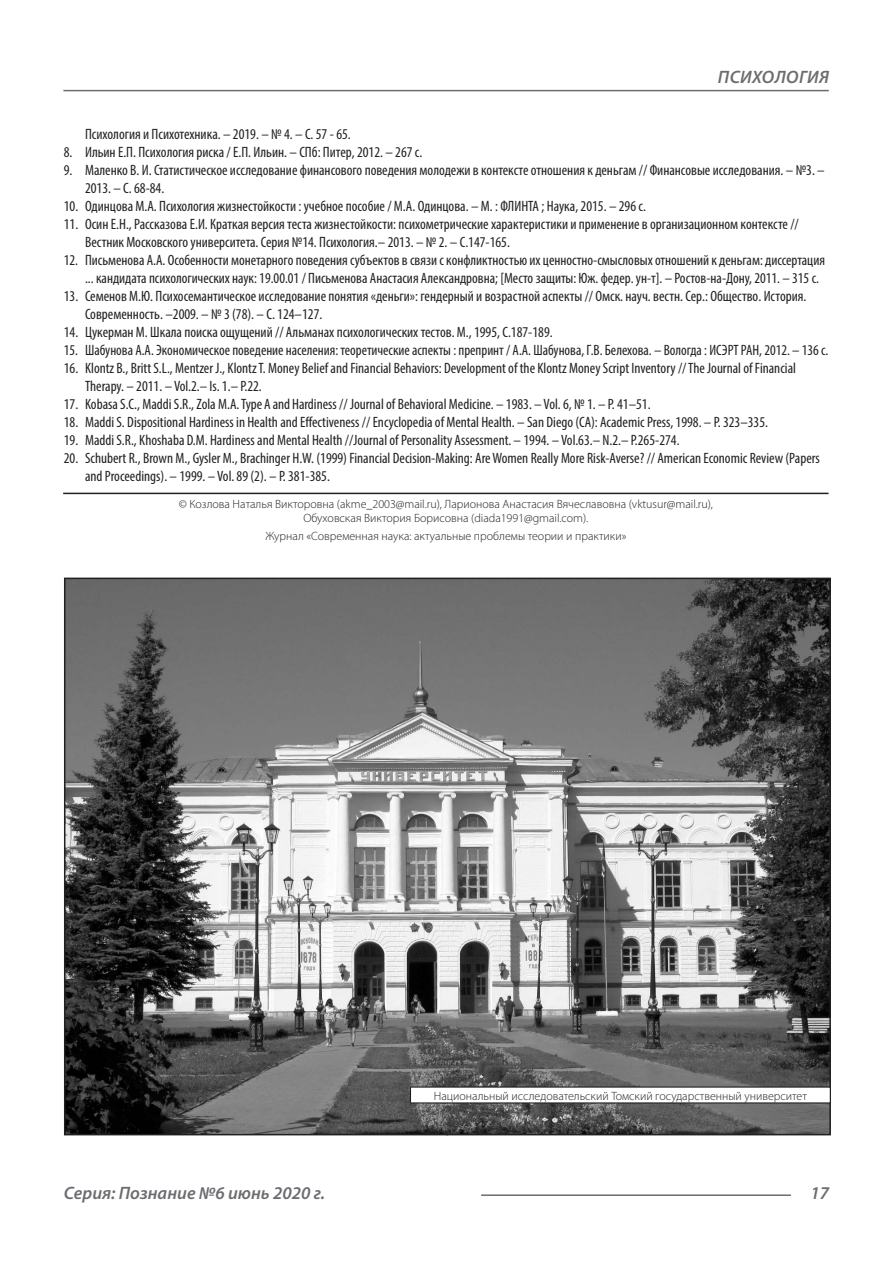
<style>
.page{position:relative;width:893px;height:1263px;background:#fff}
.page>*{position:absolute;margin:0;border:0;box-sizing:border-box;transform-origin:0 0}
.t1{font:italic 600 18px "Myriad Pro";color:#6c6d70}
.t2{font:italic 600 18px "Myriad Pro";letter-spacing:.02em;color:#6c6d70}
.t3{font:condensed 15px/18px "Myriad Pro";color:#231f20}
.Автор_копирайт{font:300 12px "Myriad Pro";color:#231f20}
</style>
<div class="page">
<hr style="left:63px;top:90px;width:766px;height:1px;background:#6c6d70">
<hr style="left:481px;top:1194px;width:310px;height:2px;background:#6c6d70">
<img style="left:67px;top:581px;width:761px;height:551px">
<hr style="left:63px;top:493px;width:766px;height:1px;background:#231f20">
<div style="left:410px;top:1087px;width:420px;height:16px;background:#fff"></div>
<div style="left:410px;top:1086px;width:421px;height:17px;border:1px solid #231f20"></div>
<p class="t2" style="left:718px;top:66px;width:113px">ПСИХОЛОГИЯ</p>
<p class="t3" style="left:85px;top:125px;width:267px">Психология и Психотехника. – 2019. – № 4. – С. 57 - 65.</p>
<p class="t3" style="left:64px;top:143px;width:360px">8. Ильин Е.П. Психология риска / Е.П. Ильин. – СПб: Питер, 2012. – 267 с.</p>
<p class="t3" style="left:85px;top:161px;width:741px;text-indent:-21px">9. Маленко В. И. Статистическое исследование финансового поведения молодежи в контексте отношения к деньгам // Финансовые исследования. – №3. –<br>2013. – С. 68-84.</p>
<p class="t3" style="left:64px;top:197px;width:584px">10. Одинцова М.А. Психология жизнестойкости : учебное пособие / М.А. Одинцова. – М. : ФЛИНТА ; Наука, 2015. – 296 с.</p>
<p class="t3" style="left:85px;top:215px;width:715px;text-indent:-21px">11. Осин Е.Н., Рассказова Е.И. Краткая версия теста жизнестойкости: психометрические характеристики и применение в организационном контексте //<br>Вестник Московского университета. Серия №14. Психология.– 2013. – № 2. – С.147-165.</p>
<p class="t3" style="left:85px;top:251px;width:741px;text-indent:-21px">12. Письменова А.А. Особенности монетарного поведения субъектов в связи с конфликтностью их ценностно-смысловых отношений к деньгам: диссертация ... кандидата психологических наук: 19.00.01 / Письменова Анастасия Александровна; [Место защиты: Юж. федер. ун-т]. – Ростов-на-Дону, 2011. – 315 с.</p>
<p class="t3" style="left:85px;top:287px;width:723px;text-indent:-21px">13. Семенов М.Ю. Психосемантическое исследование понятия «деньги»: гендерный и возрастной аспекты // Омск. науч. вестн. Сер.: Общество. История.<br>Современность. –2009. – № 3 (78). – С. 124–127.</p>
<p class="t3" style="left:64px;top:323px;width:490px">14. Цукерман М. Шкала поиска ощущений // Альманах психологических тестов. М., 1995, С.187-189.</p>
<p class="t3" style="left:64px;top:341px;width:766px">15. Шабунова А.А. Экономическое поведение населения: теоретические аспекты : препринт / А.А. Шабунова, Г.В. Белехова. – Вологда : ИСЭРТ РАН, 2012. – 136 с.</p>
<p class="t3" style="left:85px;top:359px;width:712px;text-indent:-21px">16. Klontz B., Britt S.L., Mentzer J., Klontz T. Money Belief and Financial Behaviors: Development of the Klontz Money Script Inventory // The Journal of Financial<br>Therapy. – 2011. – Vol.2.– Is. 1.– P.22.</p>
<p class="t3" style="left:64px;top:395px;width:588px">17. Kobasa S.C., Maddi S.R., Zola M.A. Type A and Hardiness // Journal of Behavioral Medicine. – 1983. – Vol. 6, № 1. – P. 41–51.</p>
<p class="t3" style="left:64px;top:413px;width:706px">18. Maddi S. Dispositional Hardiness in Health and Effectiveness // Encyclopedia of Mental Health. – San Diego (CA): Academic Press, 1998. – P. 323–335.</p>
<p class="t3" style="left:64px;top:431px;width:617px">19. Maddi S.R., Khoshaba D.M. Hardiness and Mental Health //Journal of Personality Assessment. – 1994. – Vol.63.– N.2.– P.265-274.</p>
<p class="t3" style="left:85px;top:449px;width:736px;text-indent:-21px">20. Schubert R., Brown M., Gysler M., Brachinger H.W. (1999) Financial Decision-Making: Are Women Really More Risk-Averse? // American Economic Review (Papers and Proceedings). – 1999. – Vol. 89 (2). – P. 381-385.</p>
<p class="Автор_копирайт" style="left:179px;top:496px;width:536px">© Козлова Наталья Викторовна (akme_2003@mail.ru), Ларионова Анастасия Вячеславовна (vktusur@mail.ru),</p>
<p class="Автор_копирайт" style="left:303px;top:511px;width:287px">Обуховская Виктория Борисовна (diada1991@gmail.com).</p>
<p class="Автор_копирайт" style="left:265px;top:529px;width:363px">Журнал «Современная наука: актуальные проблемы теории и практики»</p>
<p class="Автор_копирайт" style="left:434px;top:1088px;width:374px">Национальный исследовательский Томский государственный университет</p>
<p class="t1" style="left:64px;top:1182px;width:263px">Серия: Познание №6 июнь 2020 г.</p>
<p class="t1" style="left:810px;top:1182px;width:20px">17</p>
</div>
